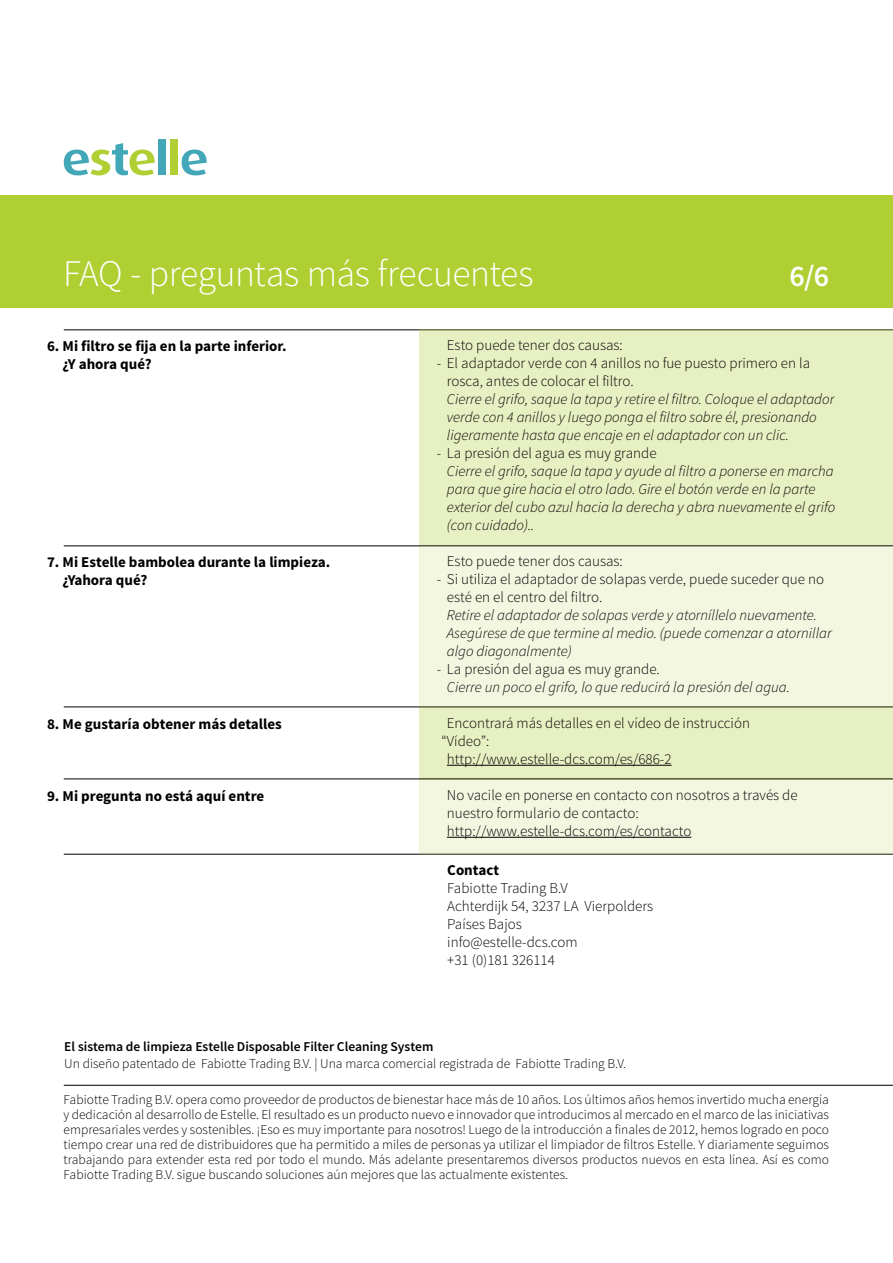
<style>
.page{position:relative;width:893px;height:1263px;background:#fff}
.page>*{position:absolute;margin:0;border:0;box-sizing:border-box;transform-origin:0 0}
.t1{font:300 37.5px "Source Sans Pro";letter-spacing:-.01em;color:#fff}
.t2{font:600 30px "Source Sans Pro";color:#fff}
.t3{font:300 15px/18px "Source Sans Pro";color:#000}
.t4{font:italic 300 15px/18px "Source Sans Pro";color:#000}
.t5{font:700 15px/18px "Source Sans Pro";color:#000}
.t6{font:300 13.5px/15px "Source Sans Pro";color:#000;text-align:justify}
.t7{font:600 13.5px "Source Sans Pro";color:#000}
</style>
<div class="page">
<hr style="left:64px;top:330px;width:829px;height:1px;background:#000">
<div style="left:419px;top:330px;width:474px;height:216px;background:#e7f0c2"></div>
<div style="left:419px;top:707px;width:474px;height:72px;background:#e7f0c2"></div>
<hr style="left:64px;top:546px;width:829px;height:1px;background:#000">
<hr style="left:64px;top:707px;width:829px;height:1px;background:#000">
<div style="left:419px;top:546px;width:474px;height:161px;background:#f3f7e0"></div>
<hr style="left:64px;top:779px;width:829px;height:1px;background:#000">
<hr style="left:64px;top:854px;width:829px;height:1px;background:#000">
<hr style="left:64px;top:1085px;width:829px;height:1px;background:#000">
<div style="left:419px;top:779px;width:474px;height:75px;background:#f3f7e0"></div>
<svg style="left:64px;top:143px;width:91px;height:32px"></svg>
<div style="left:158px;top:139px;width:8px;height:36px;background:#42a7b7"></div>
<div style="left:170px;top:139px;width:8px;height:36px;background:#afcf33"></div>
<svg style="left:182px;top:150px;width:25px;height:25px"></svg>
<div style="left:0;top:195px;width:892px;height:113px;background:#afcf33"></div>
<hr style="left:447px;top:765px;width:225px;height:1px;background:#000">
<hr style="left:447px;top:837px;width:244px;height:1px;background:#000">
<h1 class="t1" style="left:63px;top:251px;width:472px">FAQ - preguntas más frecuentes</h1>
<h2 class="t2" style="left:789px;top:257px;width:41px">6/6</h2>
<p class="t5" style="left:63px;top:337px;width:226px;text-indent:-16px">6. Mi filtro se fija en la parte inferior. ¿Y ahora qué?</p>
<p class="t5" style="left:63px;top:553px;width:269px;text-indent:-16px">7. Mi Estelle bambolea durante la limpieza. ¿Yahora qué?</p>
<p class="t5" style="left:47px;top:715px;width:236px">8. Me gustaría obtener más detalles</p>
<p class="t5" style="left:47px;top:787px;width:219px">9. Mi pregunta no está aquí entre</p>
<p class="t3" style="left:447px;top:336px;width:177px">Esto puede tener dos causas:</p>
<p class="t3" style="left:447px;top:354px;width:365px;text-indent:-10px">- El adaptador verde con 4 anillos no fue puesto primero en la rosca, antes de colocar el filtro.</p>
<p class="t4" style="left:447px;top:390px;width:389px">Cierre el grifo, saque la tapa y retire el filtro. Coloque el adaptador verde con 4 anillos y luego ponga el filtro sobre él, presionando ligeramente hasta que encaje en el adaptador con un clic.</p>
<p class="t3" style="left:437px;top:444px;width:221px">- La presión del agua es muy grande</p>
<p class="t4" style="left:447px;top:462px;width:390px">Cierre el grifo, saque la tapa y ayude al filtro a ponerse en marcha para que gire hacia el otro lado. Gire el botón verde en la parte exterior del cubo azul hacia la derecha y abra nuevamente el grifo (con cuidado)..</p>
<p class="t3" style="left:447px;top:552px;width:177px">Esto puede tener dos causas:</p>
<p class="t3" style="left:447px;top:570px;width:379px;text-indent:-10px">- Si utiliza el adaptador de solapas verde, puede suceder que no esté en el centro del filtro.</p>
<p class="t4" style="left:447px;top:606px;width:386px">Retire el adaptador de solapas verde y atorníllelo nuevamente.<br>Asegúrese de que termine al medio. (puede comenzar a atornillar algo diagonalmente)</p>
<p class="t3" style="left:437px;top:660px;width:225px">- La presión del agua es muy grande.</p>
<p class="t4" style="left:447px;top:678px;width:345px">Cierre un poco el grifo, lo que reducirá la presión del agua.</p>
<p class="t3" style="left:447px;top:714px;width:305px">Encontrará más detalles en el vídeo de instrucción</p>
<p class="t3" style="left:441px;top:732px;width:49px">“Vídeo”:</p>
<p class="t3" style="left:447px;top:750px;width:226px">http://www.estelle-dcs.com/es/686-2</p>
<p class="t3" style="left:447px;top:786px;width:352px">No vacile en ponerse en contacto con nosotros a través de nuestro formulario de contacto: http://www.estelle-dcs.com/es/contacto</p>
<p class="t5" style="left:447px;top:861px;width:53px">Contact</p>
<p class="t3" style="left:447px;top:879px;width:207px">Fabiotte Trading B.V<br>Achterdijk 54, 3237 LA Vierpolders<br>Países Bajos info@estelle-dcs.com<br>+31 (0)181 326114</p>
<p class="t7" style="left:64px;top:1038px;width:371px">El sistema de limpieza Estelle Disposable Filter Cleaning System</p>
<p class="t6" style="left:64px;top:1056px;width:563px">Un diseño patentado de Fabiotte Trading B.V. | Una marca comercial registrada de Fabiotte Trading B.V.</p>
<p class="t6" style="left:64px;top:1092px;width:767px">Fabiotte Trading B.V. opera como proveedor de productos de bienestar hace más de 10 años. Los últimos años hemos invertido mucha energía y dedicación al desarrollo de Estelle. El resultado es un producto nuevo e innovador que introducimos al mercado en el marco de las iniciativas empresariales verdes y sostenibles. ¡Eso es muy importante para nosotros! Luego de la introducción a finales de 2012, hemos logrado en poco tiempo crear una red de distribuidores que ha permitido a miles de personas ya utilizar el limpiador de filtros Estelle. Y diariamente seguimos trabajando para extender esta red por todo el mundo. Más adelante presentaremos diversos productos nuevos en esta línea. Así es como Fabiotte Trading B.V. sigue buscando soluciones aún mejores que las actualmente existentes.</p>
</div>
